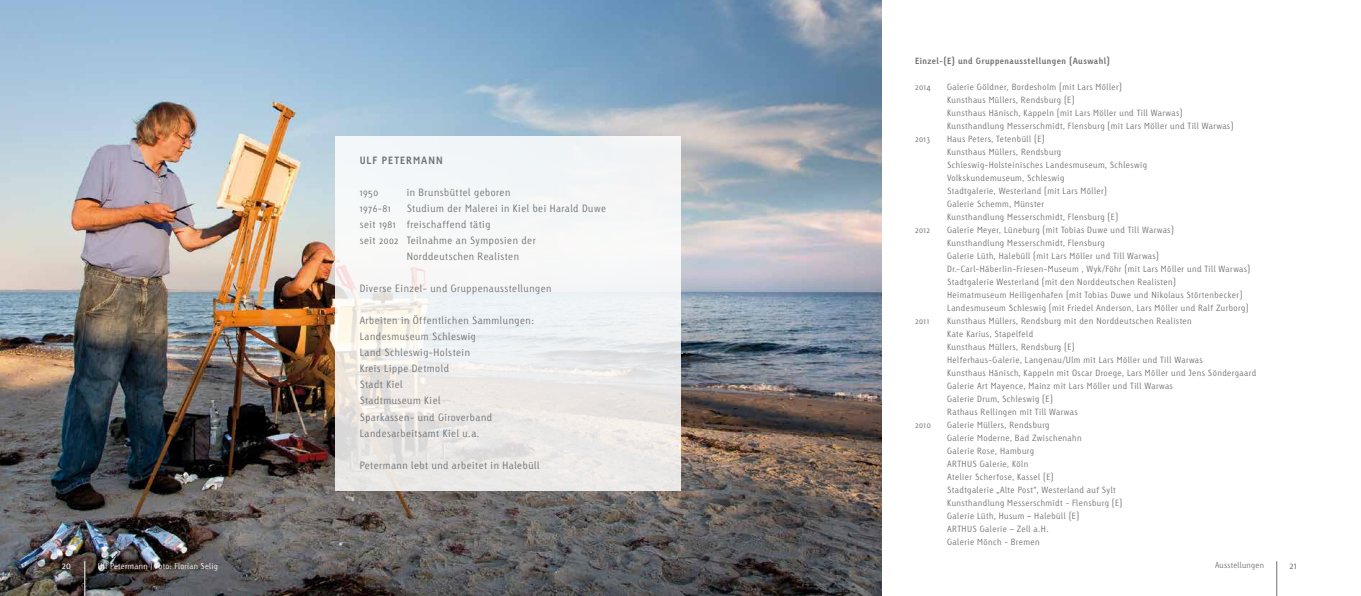
<style>
.page{position:relative;width:1361px;height:596px;background:#fff}
.page>*{position:absolute;margin:0;border:0;box-sizing:border-box;transform-origin:0 0}
.t1{font:300 10px/16px "Linotype Tetria";letter-spacing:.05em;color:#707172}
.t2{font:700 10px "Linotype Tetria";color:#707172}
.t3{font:300 10px "Linotype Tetria";color:#fff}
.t4{font:300 8.5px/13px "Linotype Tetria";letter-spacing:.05em;color:#707172}
.t5{font:700 8.5px "Linotype Tetria";letter-spacing:.05em;color:#707172}
.t6{font:300 8px "Linotype Tetria";letter-spacing:.035em;color:#fff}
.t7{font:300 8px "Linotype Tetria";letter-spacing:.035em;color:#707172}
</style>
<div class="page">
<hr style="left:1276px;top:561px;width:1px;height:34px;background:#707172">
<img style="left:0;top:0;width:882px;height:595px">
<hr style="left:85px;top:561px;width:1px;height:34px;background:#fff">
<svg style="left:334px;top:136px;width:346px;height:354px;fill:#f1f3f5"></svg>
<p class="t2" style="left:360px;top:154px;width:37px">ULF PETERMANN</p>
<p class="t1" style="left:360px;top:184px;width:20px">1950</p>
<p class="t1" style="left:360px;top:184px;width:248px;text-indent:47px">in Brunsbüttel geboren<br>1976-81 Studium der Malerei in Kiel bei Harald Duwe seit 1981 freischaffend tätig<br>seit 2002 Teilnahme an Symposien der<br>N</p>
<p class="t1" style="left:413px;top:248px;width:107px">orddeutschen Realisten</p>
<p class="t1" style="left:360px;top:280px;width:193px">Diverse Einzel- und Gruppenausstellungen</p>
<p class="t1" style="left:360px;top:312px;width:176px">Arbeiten in Öffentlichen Sammlungen:<br>Landesmuseum Schleswig<br>Land Schleswig-Holstein<br>Kreis Lippe Detmold<br>Stadt Kiel<br>Stadtmuseum Kiel<br>Sparkassen- und Giroverband<br>Landesarbeitsamt Kiel u.a.</p>
<p class="t1" style="left:360px;top:456px;width:181px">Petermann lebt und arbeitet in Halebüll</p>
<p class="t5" style="left:915px;top:55px;width:196px">Einzel-(E) und Gruppenausstellungen (Auswahl)</p>
<p class="t4" style="left:915px;top:80px;width:17px">2014</p>
<p class="t4" style="left:947px;top:80px;width:288px">Galerie Göldner, Bordesholm (mit Lars Möller)<br>Kunsthaus Müllers, Rendsburg (E)<br>Kunsthaus Hänisch, Kappeln (mit Lars Möller und Till Warwas)<br>Kunsthandlung Messerschmidt, Flensburg (mit Lars Möller und Till Warwas)</p>
<p class="t4" style="left:915px;top:132px;width:17px">2013</p>
<p class="t4" style="left:947px;top:132px;width:116px">Haus Peters, Tetenbüll (E)<br>Kunsthaus Müllers, Rendsburg</p>
<p class="t4" style="left:915px;top:158px;width:19px">S</p>
<p class="t4" style="left:947px;top:158px;width:201px;text-indent:5px">chleswig-Holsteinisches Landesmuseum, Schleswig<br>Volkskundemuseum, Schleswig</p>
<p class="t4" style="left:915px;top:184px;width:19px">S</p>
<p class="t4" style="left:947px;top:184px;width:173px;text-indent:5px">tadtgalerie, Westerland (mit Lars Möller)<br>Galerie Schemm, Münster<br>Kunsthandlung Messerschmidt, Flensburg (E)</p>
<p class="t4" style="left:915px;top:223px;width:17px">2012</p>
<p class="t4" style="left:947px;top:223px;width:228px">Galerie Meyer, Lüneburg (mit Tobias Duwe und Till Warwas)<br>Kunsthandlung Messerschmidt, Flensburg<br>Galerie Lüth, Halebüll (mit Lars Möller und Till Warwas)</p>
<p class="t4" style="left:915px;top:262px;width:20px">D</p>
<p class="t4" style="left:952px;top:262px;width:299px">r.-Carl-Häberlin-Friesen-Museum , Wyk/Föhr (mit Lars Möller und Till Warwas)</p>
<p class="t4" style="left:915px;top:275px;width:19px">S</p>
<p class="t4" style="left:947px;top:275px;width:303px;text-indent:5px">tadtgalerie Westerland (mit den N orddeutschen Realisten)<br>Heimatmuseum Heiligenhafen (mit Tobias Duwe und N ikolaus Störtenbecker)<br>Landesmuseum Schleswig (mit Friedel Anderson, Lars Möller und Ralf Zurborg)</p>
<p class="t4" style="left:915px;top:314px;width:16px">2011</p>
<p class="t4" style="left:947px;top:314px;width:311px">Kunsthaus Müllers, Rendsburg mit den N orddeutschen Realisten<br>Kate Karius, Stapelfeld<br>Kunsthaus Müllers, Rendsburg (E)<br>Helferhaus-Galerie, Langenau/Ulm mit Lars Möller und Till Warwas<br>Kunsthaus Hänisch, Kappeln mit Oscar Droege, Lars Möller und Jens Söndergaard Galerie Art Mayence, Mainz mit Lars Möller und Till Warwas<br>Galerie Drum, Schleswig (E)</p>
<p class="t4" style="left:915px;top:405px;width:20px">R</p>
<p class="t4" style="left:952px;top:405px;width:127px">athaus Rellingen mit Till Warwas</p>
<p class="t4" style="left:915px;top:418px;width:17px">2010</p>
<p class="t4" style="left:947px;top:418px;width:136px">Galerie Müllers, Rendsburg<br>Galerie Moderne, Bad Zwischenahn<br>Galerie Rose, Hamburg</p>
<p class="t4" style="left:915px;top:457px;width:13px">ART</p>
<p class="t4" style="left:961px;top:457px;width:68px">HUS Galerie, Köln</p>
<p class="t4" style="left:915px;top:470px;width:20px">A</p>
<p class="t4" style="left:952px;top:470px;width:103px">telier Scherfose, Kassel (E)</p>
<p class="t4" style="left:915px;top:483px;width:19px">S</p>
<p class="t4" style="left:947px;top:483px;width:177px;text-indent:5px">tadtgalerie „Alte Post“, Westerland auf Sylt<br>Kunsthandlung Messerschmidt - Flensburg (E)<br>Galerie Lüth, Husum – Halebüll (E)</p>
<p class="t4" style="left:915px;top:522px;width:13px">ART</p>
<p class="t4" style="left:947px;top:522px;width:103px;text-indent:14px">HUS Galerie – Zell a.H.<br>Galerie Mönch - Bremen</p>
<p class="t3" style="left:62px;top:559px;width:10px">20</p>
<p class="t6" style="left:98px;top:561px;width:122px">Ulf Petermann | Foto: Florian Selig</p>
<p class="t7" style="left:1215px;top:559px;width:50px">Ausstellungen</p>
<p class="t1" style="left:1289px;top:557px;width:9px">21</p>
</div>
